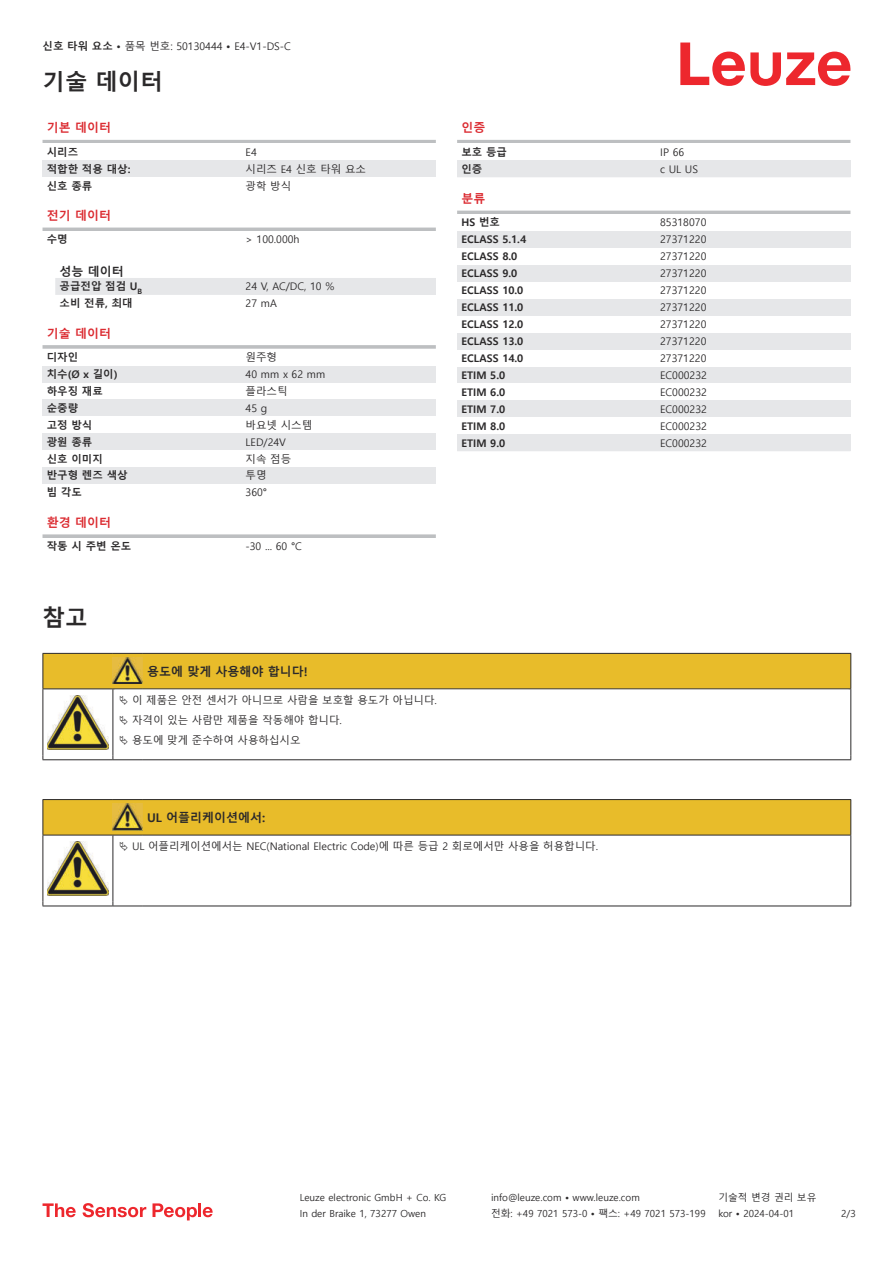
<style>
.page{position:relative;width:893px;height:1263px;background:#fff}
.page>*{position:absolute;margin:0;border:0;box-sizing:border-box;transform-origin:0 0}
.t1{font:700 22.5px "Malgun Gothic";color:#2b292a}
.t2{font:700 12px "Malgun Gothic";color:#2b292a}
.t3{font:700 12px "Malgun Gothic";color:#db2a30}
.t4{font:10.5px/20.2px "Malgun Gothic";color:#2b292a}
.t5{font:700 10.5px "Malgun Gothic";color:#2b292a}
.t6{font:9.75px "Malgun Gothic";color:#2b292a}
.s1{font-weight:700}
</style>
<div class="page">
<svg style="left:680px;top:43px;width:170px;height:43px"></svg>
<div style="left:55px;top:278px;width:187px;height:17px;background:#e6e7e9"></div>
<hr style="left:43px;top:140px;width:393px;height:3px;background:#bdbfc1">
<div style="left:43px;top:160px;width:199px;height:17px;background:#e6e7e9"></div>
<div style="left:242px;top:160px;width:194px;height:17px;background:#e6e7e9"></div>
<hr style="left:43px;top:228px;width:393px;height:3px;background:#bdbfc1">
<div style="left:242px;top:278px;width:194px;height:17px;background:#e6e7e9"></div>
<hr style="left:43px;top:345px;width:393px;height:4px;background:#c5c7c9">
<div style="left:43px;top:366px;width:199px;height:17px;background:#e6e7e9"></div>
<div style="left:242px;top:366px;width:194px;height:17px;background:#e6e7e9"></div>
<div style="left:43px;top:399px;width:199px;height:17px;background:#e6e7e9"></div>
<div style="left:242px;top:399px;width:194px;height:17px;background:#e6e7e9"></div>
<div style="left:43px;top:433px;width:199px;height:17px;background:#e6e7e9"></div>
<div style="left:242px;top:433px;width:194px;height:17px;background:#e6e7e9"></div>
<div style="left:43px;top:467px;width:199px;height:17px;background:#e6e7e9"></div>
<div style="left:242px;top:467px;width:194px;height:17px;background:#e6e7e9"></div>
<svg style="left:43px;top:534px;width:393px;height:4px;background:#c3c5c7"></svg>
<hr style="left:457px;top:140px;width:393px;height:3px;background:#bdbfc1">
<div style="left:457px;top:160px;width:200px;height:17px;background:#e6e7e9"></div>
<div style="left:657px;top:160px;width:193px;height:17px;background:#e6e7e9"></div>
<hr style="left:457px;top:211px;width:393px;height:3px;background:#bdbfc1">
<div style="left:457px;top:231px;width:200px;height:17px;background:#e6e7e9"></div>
<div style="left:657px;top:231px;width:193px;height:17px;background:#e6e7e9"></div>
<div style="left:457px;top:265px;width:200px;height:17px;background:#e6e7e9"></div>
<div style="left:657px;top:265px;width:193px;height:17px;background:#e6e7e9"></div>
<div style="left:457px;top:299px;width:200px;height:17px;background:#e6e7e9"></div>
<div style="left:657px;top:299px;width:193px;height:17px;background:#e6e7e9"></div>
<div style="left:457px;top:333px;width:200px;height:17px;background:#e6e7e9"></div>
<div style="left:657px;top:333px;width:193px;height:17px;background:#e6e7e9"></div>
<div style="left:457px;top:367px;width:200px;height:16px;background:#e6e7e9"></div>
<div style="left:657px;top:367px;width:193px;height:16px;background:#e6e7e9"></div>
<div style="left:457px;top:400px;width:200px;height:17px;background:#e6e7e9"></div>
<div style="left:657px;top:400px;width:193px;height:17px;background:#e6e7e9"></div>
<div style="left:457px;top:434px;width:200px;height:17px;background:#e6e7e9"></div>
<div style="left:657px;top:434px;width:193px;height:17px;background:#e6e7e9"></div>
<svg style="left:43px;top:1203px;width:33px;height:14px"></svg>
<svg style="left:83px;top:1203px;width:63px;height:14px"></svg>
<svg style="left:153px;top:1203px;width:44px;height:17px"></svg>
<hr style="left:198px;top:1203px;width:3px;height:14px;background:#ed272d">
<svg style="left:203px;top:1207px;width:10px;height:10px"></svg>
<hr style="left:43px;top:759px;width:70px;height:1px;background:#2b292a">
<hr style="left:113px;top:759px;width:30px;height:1px;background:#2b292a">
<hr style="left:143px;top:759px;width:708px;height:1px;background:#2b292a">
<div style="left:44px;top:800px;width:806px;height:35px;background:#e8bc2a"></div>
<hr style="left:43px;top:799px;width:70px;height:1px;background:#2b292a">
<hr style="left:43px;top:800px;width:1px;height:35px;background:#2b292a">
<hr style="left:43px;top:835px;width:70px;height:1px;background:#2b292a">
<hr style="left:113px;top:799px;width:30px;height:1px;background:#2b292a">
<hr style="left:113px;top:835px;width:30px;height:1px;background:#2b292a">
<hr style="left:143px;top:799px;width:708px;height:1px;background:#2b292a">
<hr style="left:850px;top:800px;width:1px;height:35px;background:#2b292a">
<hr style="left:143px;top:835px;width:708px;height:1px;background:#2b292a">
<hr style="left:43px;top:835px;width:1px;height:66px;background:#2b292a">
<hr style="left:113px;top:835px;width:1px;height:66px;background:#2b292a">
<hr style="left:850px;top:835px;width:1px;height:66px;background:#2b292a">
<hr style="left:43px;top:905px;width:70px;height:1px;background:#2b292a">
<hr style="left:113px;top:905px;width:30px;height:1px;background:#2b292a">
<hr style="left:143px;top:905px;width:708px;height:1px;background:#2b292a">
<img style="left:113px;top:804px;width:30px;height:26px">
<img style="left:47px;top:841px;width:61px;height:54px">
<svg style="left:43px;top:653px;width:808px;height:106px"></svg>
<p class="t4" style="left:43px;top:37px;width:250px"><span class="s1">신호 타워 요소 •</span> 품목 번호: 50130444 <span class="s1">•</span> E4-V1-DS-C</p>
<h1 class="t1" style="left:43px;top:69px;width:122px">기술 데이터</h1>
<p class="t3" style="left:47px;top:121px;width:66px">기본 데이터</p>
<p class="t5" style="left:47px;top:146px;width:33px">시리즈</p>
<p class="t4" style="left:246px;top:142px;width:13px">E4</p>
<p class="t5" style="left:47px;top:163px;width:85px">적합한 적용 대상:</p>
<p class="t4" style="left:246px;top:159px;width:122px">시리즈 E4 신호 타워 요소</p>
<p class="t5" style="left:47px;top:179px;width:47px">신호 종류</p>
<p class="t4" style="left:246px;top:176px;width:47px">광학 방식</p>
<p class="t3" style="left:47px;top:208px;width:66px">전기 데이터</p>
<p class="t5" style="left:47px;top:233px;width:22px">수명</p>
<p class="t4" style="left:246px;top:230px;width:56px">&gt; 100.000h</p>
<p class="t2" style="left:60px;top:264px;width:66px">성능 데이터</p>
<p class="t5" style="left:60px;top:280px;width:84px">공급전압 점검 U<sub>B</sub></p>
<p class="t4" style="left:246px;top:276px;width:90px">24 V, AC/DC, 10 %</p>
<p class="t5" style="left:60px;top:297px;width:75px">소비 전류, 최대</p>
<p class="t4" style="left:246px;top:293px;width:33px">27 mA</p>
<p class="t3" style="left:47px;top:326px;width:66px">기술 데이터</p>
<p class="t5" style="left:47px;top:351px;width:33px">디자인</p>
<p class="t4" style="left:246px;top:347px;width:33px">원주형</p>
<p class="t5" style="left:47px;top:368px;width:72px">치수(Ø x 길이)</p>
<p class="t4" style="left:246px;top:364px;width:81px">40 mm x 62 mm</p>
<p class="t5" style="left:47px;top:385px;width:58px">하우징 재료</p>
<p class="t4" style="left:246px;top:381px;width:43px">플라스틱</p>
<p class="t5" style="left:47px;top:402px;width:33px">순중량</p>
<p class="t4" style="left:246px;top:398px;width:23px">45 g</p>
<p class="t5" style="left:47px;top:419px;width:47px">고정 방식</p>
<p class="t4" style="left:246px;top:415px;width:68px">바요넷 시스템</p>
<p class="t5" style="left:47px;top:436px;width:47px">광원 종류</p>
<p class="t4" style="left:246px;top:432px;width:42px">LED/24V</p>
<p class="t5" style="left:47px;top:452px;width:58px">신호 이미지</p>
<p class="t4" style="left:246px;top:449px;width:47px">지속 점등</p>
<p class="t5" style="left:47px;top:469px;width:82px">반구형 렌즈 색상</p>
<p class="t4" style="left:246px;top:466px;width:22px">투명</p>
<p class="t5" style="left:47px;top:486px;width:37px">빔 각도</p>
<p class="t4" style="left:246px;top:483px;width:23px">360°</p>
<p class="t3" style="left:47px;top:515px;width:66px">환경 데이터</p>
<p class="t5" style="left:47px;top:540px;width:86px">작동 시 주변 온도</p>
<p class="t4" style="left:246px;top:536px;width:58px">-30 ... 60 °C</p>
<h1 class="t1" style="left:43px;top:605px;width:46px">참고</h1>
<p class="t2" style="left:147px;top:665px;width:162px">용도에 맞게 사용해야 합니다!</p>
<p class="t4" style="left:132px;top:690px;width:306px">이 제품은 안전 센서가 아니므로 사람을 보호할 용도가 아닙니다. 자격이 있는 사람만 제품을 작동해야 합니다.<br>용도에 맞게 준수하여 사용하십시오</p>
<p class="t3" style="left:461px;top:121px;width:25px">인증</p>
<p class="t5" style="left:461px;top:146px;width:47px">보호 등급</p>
<p class="t4" style="left:660px;top:142px;width:26px">IP 66</p>
<p class="t5" style="left:461px;top:163px;width:22px">인증</p>
<p class="t4" style="left:660px;top:159px;width:39px">c UL US</p>
<p class="t3" style="left:461px;top:191px;width:25px">분류</p>
<p class="t5" style="left:461px;top:216px;width:40px">HS 번호</p>
<p class="t4" style="left:660px;top:213px;width:48px">85318070</p>
<p class="t5" style="left:461px;top:233px;width:66px">ECLASS 5.1.4</p>
<p class="t4" style="left:660px;top:230px;width:48px">27371220</p>
<p class="t5" style="left:461px;top:250px;width:57px">ECLASS 8.0</p>
<p class="t4" style="left:660px;top:247px;width:48px">27371220</p>
<p class="t5" style="left:461px;top:267px;width:57px">ECLASS 9.0</p>
<p class="t4" style="left:660px;top:263px;width:48px">27371220</p>
<p class="t5" style="left:461px;top:284px;width:63px">ECLASS 10.0</p>
<p class="t4" style="left:660px;top:280px;width:48px">27371220</p>
<p class="t5" style="left:461px;top:301px;width:63px">ECLASS 11.0</p>
<p class="t4" style="left:660px;top:297px;width:48px">27371220</p>
<p class="t5" style="left:461px;top:318px;width:63px">ECLASS 12.0</p>
<p class="t4" style="left:660px;top:314px;width:48px">27371220</p>
<p class="t5" style="left:461px;top:335px;width:63px">ECLASS 13.0</p>
<p class="t4" style="left:660px;top:331px;width:48px">27371220</p>
<p class="t5" style="left:461px;top:352px;width:63px">ECLASS 14.0</p>
<p class="t4" style="left:660px;top:348px;width:48px">27371220</p>
<p class="t5" style="left:461px;top:369px;width:45px">ETIM 5.0</p>
<p class="t4" style="left:660px;top:365px;width:48px">EC000232</p>
<p class="t5" style="left:461px;top:386px;width:45px">ETIM 6.0</p>
<p class="t4" style="left:660px;top:382px;width:48px">EC000232</p>
<p class="t5" style="left:461px;top:403px;width:45px">ETIM 7.0</p>
<p class="t4" style="left:660px;top:399px;width:48px">EC000232</p>
<p class="t5" style="left:461px;top:420px;width:45px">ETIM 8.0</p>
<p class="t4" style="left:660px;top:416px;width:48px">EC000232</p>
<p class="t5" style="left:461px;top:436px;width:45px">ETIM 9.0</p>
<p class="t4" style="left:660px;top:433px;width:48px">EC000232</p>
<p class="t2" style="left:147px;top:811px;width:120px">UL 어플리케이션에서:</p>
<p class="t4" style="left:132px;top:836px;width:467px">UL 어플리케이션에서는 NEC(National Electric Code)에 따른 등급 2 회로에서만 사용을 허용합니다.</p>
<p class="t6" style="left:300px;top:1192px;width:148px">Leuze electronic GmbH + Co. KG</p>
<p class="t6" style="left:491px;top:1192px;width:150px">info@leuze.com • www.leuze.com</p>
<p class="t6" style="left:718px;top:1192px;width:100px">기술적 변경 권리 보유</p>
<p class="t6" style="left:300px;top:1208px;width:128px">In der Braike 1, 73277 Owen</p>
<p class="t6" style="left:491px;top:1208px;width:216px">전화: +49 7021 573-0 • 팩스: +49 7021 573-199</p>
<p class="t6" style="left:718px;top:1208px;width:77px">kor • 2024-04-01</p>
<p class="t6" style="left:841px;top:1208px;width:16px">2/3</p>
</div>
